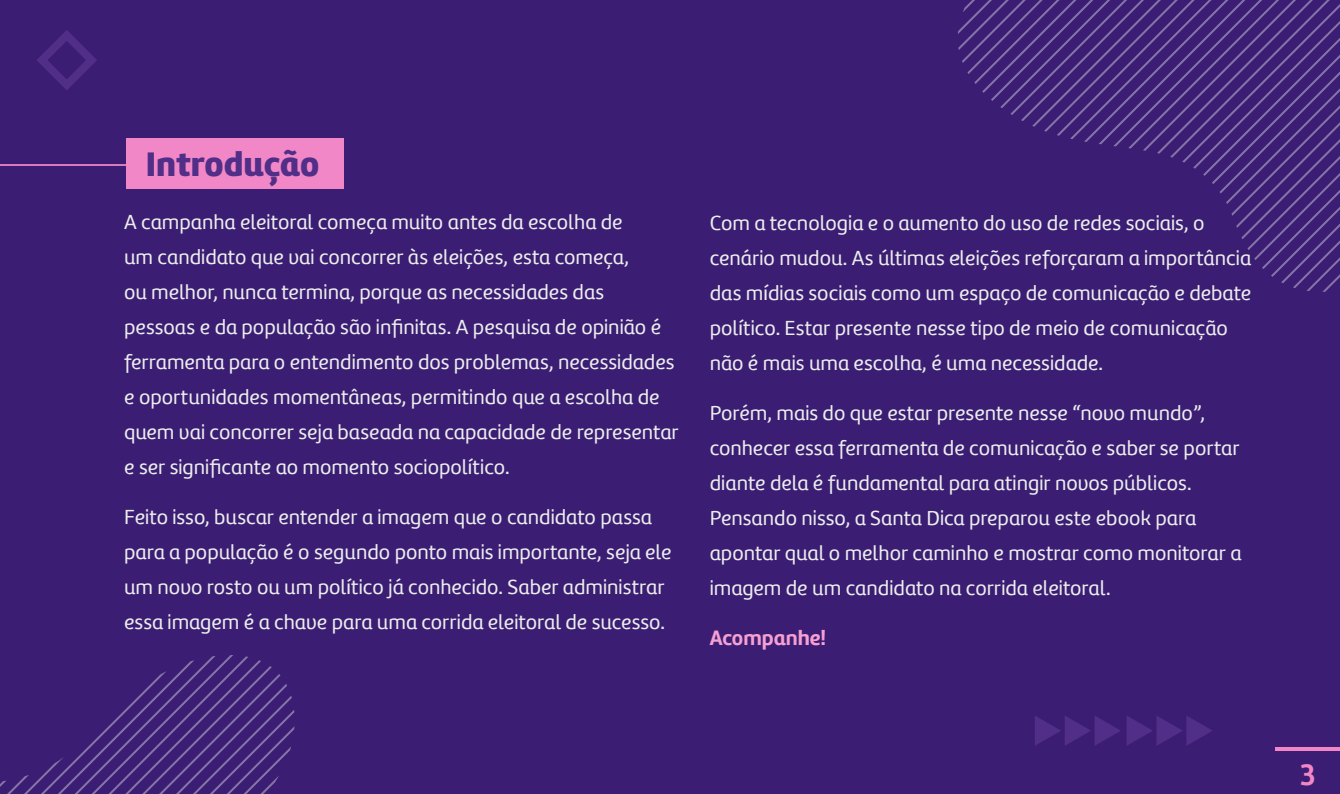
<style>
.page{position:relative;width:1340px;height:794px;background:#fff}
.page>*{position:absolute;margin:0;border:0;box-sizing:border-box;transform-origin:0 0}
.t1{font:900 35px "Amelia UP";letter-spacing:-.005em;color:#512e88}
.t2{font:700 29.75px "Amelia UP";color:#f287c7}
.t3{font:21px/35px "Amelia UP ameliaup";color:#ebeded}
.t4{font:700 21px "Amelia UP";color:#f59fd2}
</style>
<div class="page">
<div style="left:0;top:0;width:1339px;height:794px;background:#3b1d73"></div>
<div style="left:126px;top:138px;width:217px;height:50px;background:#f287c7"></div>
<hr style="left:0;top:164px;width:133px;height:2px;background:#f287c7">
<svg style="left:958px;top:0;width:381px;height:292px"></svg>
<svg style="left:0;top:655px;width:295px;height:139px"></svg>
<svg style="left:1035px;top:716px;width:85px;height:29px"></svg>
<svg style="left:1127px;top:716px;width:85px;height:29px"></svg>
<svg style="left:37px;top:30px;width:60px;height:60px"></svg>
<hr style="left:1275px;top:747px;width:64px;height:3px;background:#f287c7">
<h1 class="t1" style="left:146px;top:143px;width:175px">Introdução</h1>
<p class="t3" style="left:124px;top:204px;width:556px">A campanha eleitoral começa muito antes da escolha de<br>um candidato que vai concorrer às eleições, esta começa,<br>ou melhor, nunca termina, porque as necessidades das pessoas e da população são infinitas. A pesquisa de opinião é ferramenta para o entendimento dos problemas, necessidades e oportunidades momentâneas, permitindo que a escolha de quem vai concorrer seja baseada na capacidade de representar e ser significante ao momento sociopolítico.</p>
<p class="t3" style="left:124px;top:499px;width:549px">Feito isso, buscar entender a imagem que o candidato passa para a população é o segundo ponto mais importante, seja ele um novo rosto ou um político já conhecido. Saber administrar essa imagem é a chave para uma corrida eleitoral de sucesso.</p>
<p class="t3" style="left:709px;top:205px;width:543px">Com a tecnologia e o aumento do uso de redes sociais, o cenário mudou. As últimas eleições reforçaram a importância das mídias sociais como um espaço de comunicação e debate político. Estar presente nesse tipo de meio de comunicação não é mais uma escolha, é uma necessidade.</p>
<p class="t3" style="left:709px;top:395px;width:533px">Porém, mais do que estar presente nesse “novo mundo”, conhecer essa ferramenta de comunicação e saber se portar diante dela é fundamental para atingir novos públicos.<br>Pensando nisso, a Santa Dica preparou este ebook para apontar qual o melhor caminho e mostrar como monitorar a imagem de um candidato na corrida eleitoral.</p>
<p class="t4" style="left:709px;top:625px;width:118px">Acompanhe!</p>
<h2 class="t2" style="left:1300px;top:757px;width:17px">3</h2>
</div>
